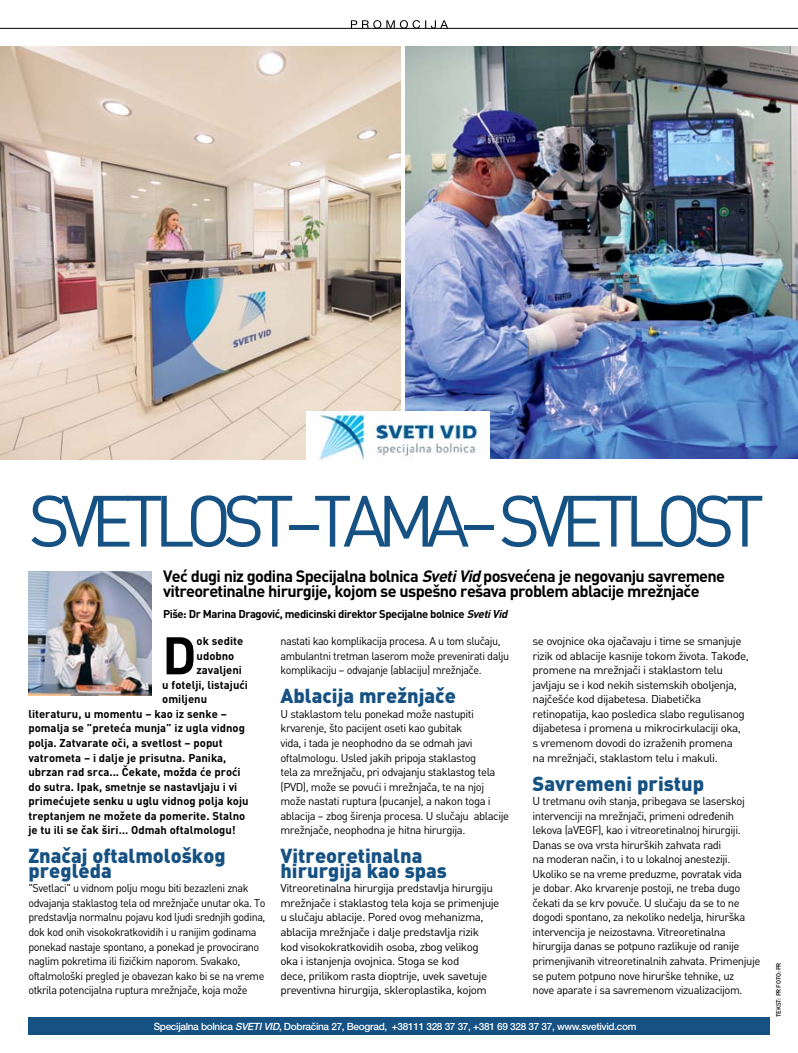
<style>
.page{position:relative;width:798px;height:1053px;background:#fff}
.page>*{position:absolute;margin:0;border:0;box-sizing:border-box;transform-origin:0 0}
.t1{font:71.25px "DIN";letter-spacing:-.13em;color:#155183}
.t2{font:700 52px "DIN";color:#000}
.t3{font:900 20px/14.5px "DIN";color:#155183}
.t4{font:700 16.25px/15px "DIN";letter-spacing:-.04em;color:#000}
.t5{font:11.25px/14.5px "DIN";letter-spacing:-.04em;color:#000}
.t6{font:11.25px/14.5px "DIN";letter-spacing:-.04em;color:#000;scale:1.04 1}
.t7{font:11.25px/14.5px "DIN";letter-spacing:-.04em;color:#000;scale:.96 1}
.t8{font:700 11.25px "DIN";color:#000}
.t9{font:700 11.25px "DIN";letter-spacing:-.04em;color:#000}
.t10{font:500 10px "Helvetica Neue LT Pro";letter-spacing:-.03em;color:#fff}
.t11{font:500 6.25px "DIN";letter-spacing:-.04em;color:#000}
.s1{font-style:italic}
</style>
<div class="page">
<img style="left:28px;top:572px;width:123px;height:123px">
<div style="left:28px;top:1017px;width:741px;height:18px;background:#155183"></div>
<img style="left:0;top:46px;width:400px;height:413px">
<img style="left:405px;top:46px;width:392px;height:413px">
<img style="left:306px;top:411px;width:183px;height:49px">
<hr style="left:0;top:28px;width:797px;height:1px;background:#000">
<svg style="left:351px;top:20px;width:97px;height:9px"></svg>
<h1 class="t1" style="left:28px;top:480px;width:737px">SVETLOST–TAMA– SVETLOST</h1>
<h3 class="t4" style="left:163px;top:568px;width:563px">Već dugi niz godina Specijalna bolnica <span class="s1">SvetiVid</span>posvećena je negovanju savremene vitreoretinalne hirurgije, kojom se uspešno rešava problem ablacije mrežnjače</h3>
<p class="t9" style="left:163px;top:607px;width:348px">Piše: dr Marina Dragović, medicinski direktor Specijalne bolnice <span class="s1">SvetiVid</span></p>
<p class="t6" style="left:532px;top:634px;width:209px">se ovojnice oka ojačavaju i time se smanjuje rizik od ablacije kasnije tokom života. Takođe, promene na mrežnjači i staklastom telu javljaju se i kod nekih sistemskih oboljenja, najčešće kod dijabetesa. Diabetička retinopatija, kao posledica slabo regulisanog dijabetesa i promena u mikrocirkulaciji oka, s vremenom dovodi do izraženih promena<br>na mrežnjači, staklastom telu i makuli.</p>
<h3 class="t3" style="left:532px;top:775px;width:173px">Savremeni pristup</h3>
<p class="t5" style="left:532px;top:793px;width:229px">U tretmanu ovih stanja, pribegava se laserskoj intervenciji na mrežnjači, primeni određenih lekova (aVEGF), kao i vitreoretinalnoj hirurgiji.<br>Danas se ova vrsta hirurških zahvata radi<br>na moderan način, i to u lokalnoj anesteziji.<br>Ukoliko se na vreme preduzme, povratak vida<br>je dobar. Ako krvarenje postoji, ne treba dugo čekati da se krv povuče. U slučaju da se to ne dogodi spontano, za nekoliko nedelja, hirurška intervencija je neizostavna. Vitreoretinalna hirurgija danas se potpuno razlikuje od ranije primenjivanih vitreoretinalnih zahvata. Primenjuje se putem potpuno nove hirurške tehnike, uz<br>nove aparate i sa savremenom vizualizacijom.</p>
<p class="t10" style="left:154px;top:1020px;width:484px">Specijalna bolnica <span class="s1">SVETIVID</span>, Dobračina 27, Beograd, +38111 328 37 37, +381 69 328 37 37, www.svetivid.com</p>
<p class="t7" style="left:280px;top:634px;width:240px">nastati kao komplikacija procesa. A u tom slučaju, ambulantni tretman laserom može prevenirati dalju komplikaciju – odvajanje (ablaciju) mrežnjače.</p>
<h3 class="t3" style="left:280px;top:688px;width:177px">Ablacija mrežnjače</h3>
<p class="t5" style="left:280px;top:706px;width:230px">U staklastom telu ponekad može nastupiti krvarenje, što pacijent oseti kao gubitak<br>vida, i tada je neophodno da se odmah javi oftalmologu. Usled jakih pripoja staklastog<br>tela za mrežnjaču, pri odvajanju staklastog tela (PVD), može se povući i mrežnjača, te na njoj može nastati ruptura (pucanje), a nakon toga i ablacija – zbog širenja procesa. U slučaju ablacije mrežnjače, neophodna je hitna hirurgija.</p>
<h3 class="t3" style="left:280px;top:848px;width:168px">Vitreoretinalna hirurgija kao spas</h3>
<p class="t6" style="left:280px;top:881px;width:212px">Vitreoretinalna hirurgija predstavlja hirurgiju mrežnjače i staklastog tela koja se primenjuje u slučaju ablacije. Pored ovog mehanizma, ablacija mrežnjače i dalje predstavlja rizik kod visokokratkovidih osoba, zbog velikog<br>oka i istanjenja ovojnica. Stoga se kod<br>dece, prilikom rasta dioptrije, uvek savetuje preventivna hirurgija, skleroplastika, kojom</p>
<h2 class="t2" style="left:162px;top:624px;width:29px">D</h2>
<p class="t8" style="left:196px;top:634px;width:48px">ok sedite</p>
<p class="t8" style="left:196px;top:649px;width:39px">udobno</p>
<p class="t8" style="left:196px;top:663px;width:47px">zavaljeni</p>
<p class="t8" style="left:162px;top:678px;width:87px">u fotelji, listajući</p>
<p class="t8" style="left:162px;top:692px;width:46px">omiljenu</p>
<p class="t8" style="left:28px;top:707px;width:200px">literaturu, u momentu – kao iz senke –</p>
<p class="t8" style="left:28px;top:721px;width:218px">pomalja se ”preteća munja” iz ugla vidnog</p>
<p class="t8" style="left:28px;top:736px;width:196px">polja. Zatvarate oči, a svetlost – poput</p>
<p class="t8" style="left:28px;top:750px;width:199px">vatrometa – i dalje je prisutna. Panika,</p>
<p class="t8" style="left:28px;top:765px;width:214px">ubrzan rad srca... Čekate, možda će proći</p>
<p class="t8" style="left:28px;top:779px;width:210px">do sutra. Ipak, smetnje se nastavljaju i vi</p>
<p class="t8" style="left:28px;top:794px;width:222px">primećujete senku u uglu vidnog polja koju</p>
<p class="t8" style="left:28px;top:808px;width:218px">treptanjem ne možete da pomerite. Stalno</p>
<p class="t8" style="left:28px;top:823px;width:209px">je tu ili se čak širi… Odmah oftalmologu!</p>
<h3 class="t3" style="left:28px;top:848px;width:199px">Značaj oftalmološkog pregleda</h3>
<p class="t7" style="left:28px;top:881px;width:248px">"Svetlaci" u vidnom polju mogu biti bezazleni znak odvajanja staklastog tela od mrežnjače unutar oka. To predstavlja normalnu pojavu kod ljudi srednjih godina, dok kod onih visokokratkovidih i u ranijim godinama ponekad nastaje spontano, a ponekad je provocirano naglim pokretima ili fizičkim naporom. Svakako, oftalmološki pregled je obavezan kako bi se na vreme otkrila potencijalna ruptura mrežnjače, koja može</p>
<p class="t11" style="left:774px;top:1016px;width:56px;rotate:-90deg">Tekst: PR Foto: PR</p>
</div>
